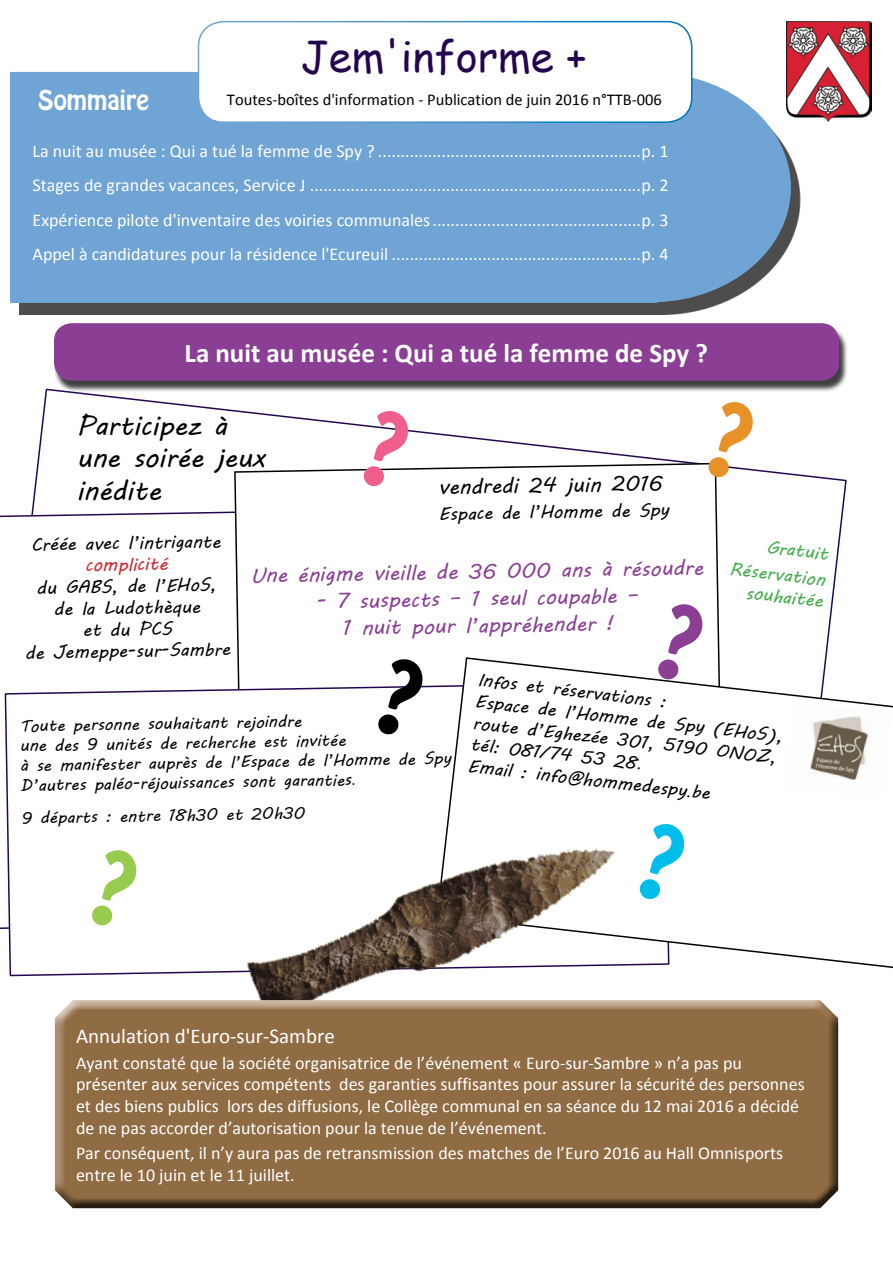
<style>
.page{position:relative;width:893px;height:1263px;background:#fff}
.page>*{position:absolute;margin:0;border:0;box-sizing:border-box;transform-origin:0 0}
.t1{font:42px "Comic Sans MS";color:#240650}
.t2{font:700 27px "Calibri";color:#fff}
.t3{font:27px/32.4px "MV Boli";color:#000}
.t4{font:24px "Hobo Std";color:#fff}
.t5{font:21px/27px "MV Boli";color:#8a3e94;text-align:center}
.t6{font:21px "Calibri";color:#fff}
.t7{font:21px "MV Boli";color:#000}
.t8{font:18px/21.6px "Calibri";color:#fff}
.t9{font:18px/21.6px "MV Boli";color:#000;text-align:center}
.t10{font:18px/25.7px "MV Boli";color:#41ad49;text-align:right}
.t11{font:18px "MV Boli";color:#d2232a}
.t12{font:16.5px/19.8px "MV Boli";color:#000}
.t13{font:16.5px "Calibri";color:#000}
.s1{font-family:"Calibri"}
</style>
<div class="page">
<div style="left:19px;top:84px;width:781px;height:231px;background:#000;opacity:.7"></div>
<div style="left:10px;top:72px;width:781px;height:231px;background:#6fa4d5"></div>
<img style="left:787px;top:21px;width:85px;height:101px">
<div style="left:198px;top:22px;width:494px;height:100px;background:#fff;border-radius:25px"></div>
<div style="left:198px;top:21px;width:494px;height:102px;border:2px solid #fff;border-radius:25px"></div>
<div style="left:54px;top:326px;width:794px;height:66px;background:#000;opacity:.75"></div>
<div style="left:54px;top:323px;width:785px;height:58px;background:#8a3e94;border-radius:18px"></div>
<svg style="left:32px;top:388px;width:816px;height:268px"></svg>
<svg style="left:0;top:509px;width:233px;height:420px"></svg>
<svg style="left:233px;top:462px;width:488px;height:219px"></svg>
<svg style="left:4px;top:681px;width:432px;height:296px"></svg>
<svg style="left:436px;top:656px;width:457px;height:312px"></svg>
<img style="left:785px;top:703px;width:106px;height:96px">
<img style="left:233px;top:760px;width:383px;height:240px">
<div style="left:53px;top:1000px;width:786px;height:190px;background:#fff;opacity:.75"></div>
<div style="left:53px;top:1012px;width:786px;height:196px;background:#000;opacity:.75"></div>
<svg style="left:360px;top:408px;width:53px;height:83px"></svg>
<svg style="left:654px;top:601px;width:53px;height:84px"></svg>
<svg style="left:374px;top:656px;width:53px;height:84px"></svg>
<svg style="left:88px;top:847px;width:53px;height:84px"></svg>
<svg style="left:704px;top:399px;width:53px;height:83px"></svg>
<svg style="left:636px;top:821px;width:53px;height:83px"></svg>
<h1 class="t1" style="left:301px;top:26px;width:287px">Jem'informe +</h1>
<h3 class="t4" style="left:38px;top:83px;width:112px">SOMMAIRE</h3>
<p class="t13" style="left:227px;top:89px;width:436px">Toutes-boîtes d'information - Publication de juin 2016 n°TTB-006</p>
<p class="t8" style="left:33px;top:134px;width:637px;line-height:34.3px;text-align:justify">La nuit au musée : Qui a tué la femme de Spy ? ..........................................................p. 1<br>Stages de grandes vacances, Service J .........................................................................p. 2<br>Expérience pilote d'inventaire des voiries communales..............................................p. 3<br>Appel à candidatures pour la résidence l'Ecureuil .......................................................p. 4</p>
<h2 class="t2" style="left:185px;top:336px;width:525px">La nuit au musée : Qui a tué la femme de Spy ?</h2>
<h2 class="t3" style="left:77px;top:409px;width:190px">Participez à une soirée jeux inédite</h2>
<p class="t7" style="left:438px;top:473px;width:226px;rotate:-1deg">vendredi 24 juin 2016</p>
<p class="t9" style="left:439px;top:503px;width:232px;rotate:-1deg">Espace de l’Homme de Spy</p>
<p class="t9" style="left:31px;top:533px;width:191px;rotate:-1deg">Créée avec l’intrigante</p>
<p class="t11" style="left:85px;top:553px;width:84px;rotate:-1deg">complicité</p>
<p class="t9" style="left:24px;top:577px;width:207px;rotate:-1deg">du GABS, de l’EHoS,<br>de la Ludothèque<br>et du PCS<br>de Jemeppe-sur-Sambre</p>
<p class="t5" style="left:250px;top:561px;width:454px;rotate:-1deg">Une énigme vieille de 36 000 ans à résoudre</p>
<p class="t5" style="left:316px;top:587px;width:324px;rotate:-1deg">- 7 suspects – 1 seul coupable –<br>1 nuit pour l’appréhender !</p>
<p class="t10" style="left:733px;top:530px;width:98px;rotate:6deg">Gratuit<br>Réservation</p>
<p class="t10" style="left:747px;top:580px;width:79px;rotate:6deg">souhaitée</p>
<p class="t12" style="left:19px;top:716px;width:433px;rotate:-1deg">Toute personne souhaitant rejoindre<br>une des 9 unités de recherche est invitée<br>à se manifester auprès de l’Espace de l’Homme de Spy D’autres paléo-réjouissances sont garanties<span class="s1">.</span></p>
<p class="t12" style="left:21px;top:808px;width:285px;rotate:-1deg">9 départs : entre 18h30 et 20h30</p>
<p class="t9" style="left:478px;top:669px;width:312px;text-align:left;rotate:6deg">Infos et réservations :<br>Espace de l’Homme de Spy (EHoS), route d’Eghezée 301, 5190 ONOZ, tél: 081/74 53 28<span class="s1">.<br></span>Email : info@hommedespy<span class="s1">.</span>be</p>
<p class="t6" style="left:76px;top:1023px;width:260px">Annulation d'Euro-sur-Sambre</p>
<p class="t8" style="left:76px;top:1052px;width:730px">Ayant constaté que la société organisatrice de l’événement « Euro-sur-Sambre » n’a pas pu présenter aux services compétents des garanties suffisantes pour assurer la sécurité des personnes et des biens publics lors des diffusions, le Collège communal en sa séance du 12 mai 2016 a décidé de ne pas accorder d’autorisation pour la tenue de l’événement.</p>
<p class="t8" style="left:76px;top:1143px;width:709px">Par conséquent, il n’y aura pas de retransmission des matches de l’Euro 2016 au Hall Omnisports entre le 10 juin et le 11 juillet.</p>
</div>
